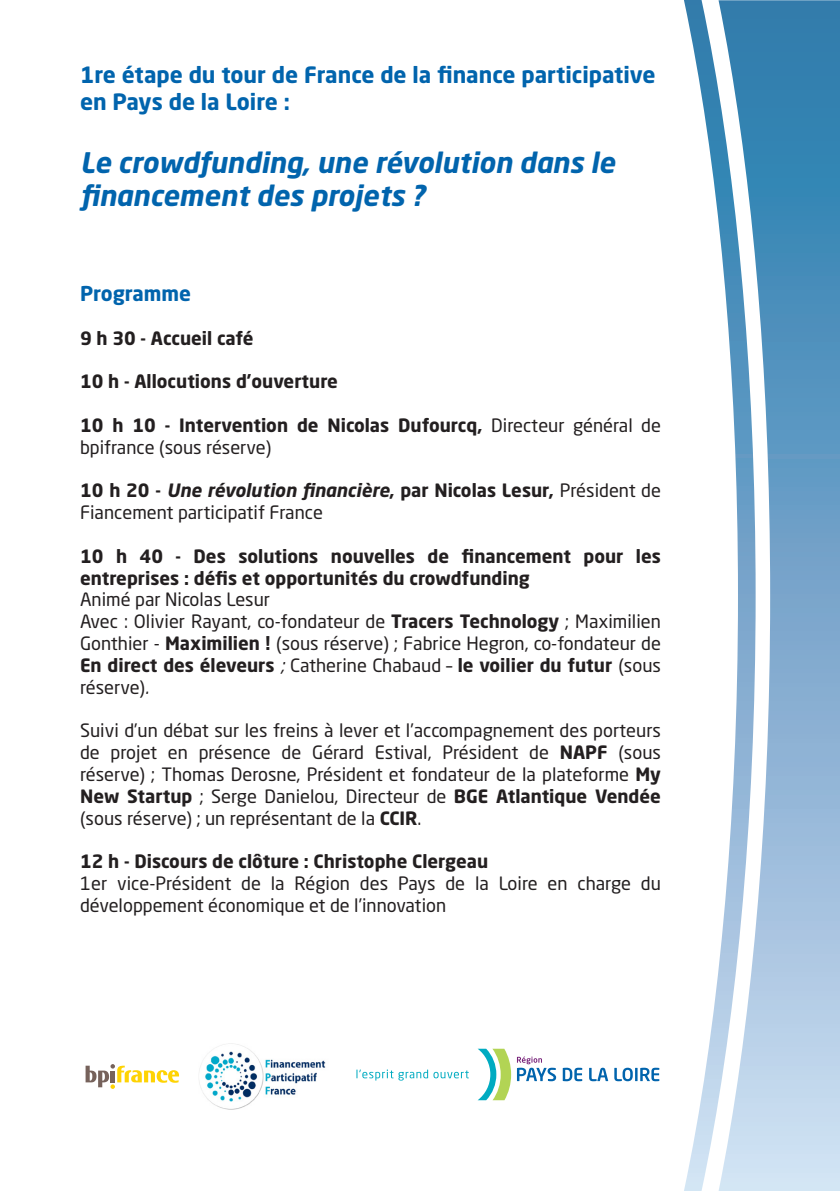
<style>
.page{position:relative;width:840px;height:1191px;background:#fff}
.page>*{position:absolute;margin:0;border:0;box-sizing:border-box;transform-origin:0 0}
.t1{font:italic 700 28px/33.6px "Neo Sans Std";color:#0164ad}
.t2{font:700 22.2px "Neo Sans Std";color:#0164ad}
.t3{font:700 20.2px "Neo Sans Std";color:#0164ad}
.t4{font:18.2px/21.8px "Neo Sans Std";color:#231f20}
.t5{font:700 18.2px/21.8px "Neo Sans Std";color:#231f20}
.s1{font-weight:700}
.s2{font-weight:700;font-style:italic}
.s3{font-style:italic}
</style>
<div class="page">
<svg style="left:755px;top:0;width:84px;height:1191px;background:#81aed0"></svg>
<svg style="left:684px;top:0;width:71px;height:1191px"></svg>
<svg style="left:562px;top:1067px;width:20px;height:14px"></svg>
<svg style="left:589px;top:1067px;width:19px;height:14px"></svg>
<svg style="left:614px;top:1067px;width:18px;height:14px"></svg>
<hr style="left:634px;top:1067px;width:3px;height:14px;background:#0164ad">
<svg style="left:640px;top:1067px;width:19px;height:14px"></svg>
<svg style="left:477px;top:1048px;width:79px;height:52px"></svg>
<svg style="left:356px;top:1069px;width:112px;height:11px"></svg>
<svg style="left:85px;top:1064px;width:94px;height:25px"></svg>
<img style="left:199px;top:1043px;width:127px;height:66px">
<p class="t2" style="left:80px;top:61px;width:576px">1re étape du tour de France de la finance participative</p>
<p class="t2" style="left:80px;top:88px;width:211px">en Pays de la Loire :</p>
<p class="t1" style="left:80px;top:145px;width:536px">Le crowdfunding, une révolution dans le financement des projets ?</p>
<p class="t3" style="left:80px;top:280px;width:112px">Programme</p>
<p class="t5" style="left:80px;top:326px;width:175px">9 h 30 - Accueil café</p>
<p class="t5" style="left:80px;top:370px;width:259px">10 h - Allocutions d’ouverture</p>
<p class="t4" style="left:80px;top:414px;width:582px"><span class="s1">10 h 10 - Intervention de Nicolas Dufourcq,</span> Directeur général de bpifrance (sous réserve)</p>
<p class="t4" style="left:80px;top:479px;width:582px"><span class="s1">10 h 20 -</span> <span class="s2">Une révolution financière</span><span class="s1">, par Nicolas Lesur,</span> Président de<br>Fiancement participatif France</p>
<p class="t5" style="left:80px;top:544px;width:582px">10 h 40 - Des solutions nouvelles de financement pour les entreprises : défis et opportunités du crowdfunding</p>
<p class="t4" style="left:80px;top:588px;width:191px">Animé par Nicolas Lesur</p>
<p class="t4" style="left:80px;top:610px;width:582px;text-align:justify">Avec : Olivier Rayant, co-fondateur de <span class="s1">Tracers Technology</span> ; Maximilien Gonthier - <span class="s1">Maximilien !</span> (sous réserve) ; Fabrice Hegron, co-fondateur de <span class="s1">En direct des éleveurs</span> <span class="s3">;</span> Catherine Chabaud – <span class="s1">le voilier du futur</span> (sous réserve)<span class="s3">.</span></p>
<p class="t4" style="left:80px;top:719px;width:582px;text-align:justify">Suivi d’un débat sur les freins à lever et l’accompagnement des porteurs de projet en présence de Gérard Estival, Président de <span class="s1">NAPF</span> (sous réserve) ; Thomas Derosne, Président et fondateur de la plateforme <span class="s1">My New Startup</span> ; Serge Danielou, Directeur de <span class="s1">BGE Atlantique Vendée </span>(sous réserve) ; un représentant de la <span class="s1">CCIR</span>.</p>
<p class="t5" style="left:80px;top:850px;width:409px">12 h - Discours de clôture : Christophe Clergeau</p>
<p class="t4" style="left:80px;top:872px;width:582px">1er vice-Président de la Région des Pays de la Loire en charge du développement économique et de l’innovation</p>
</div>
